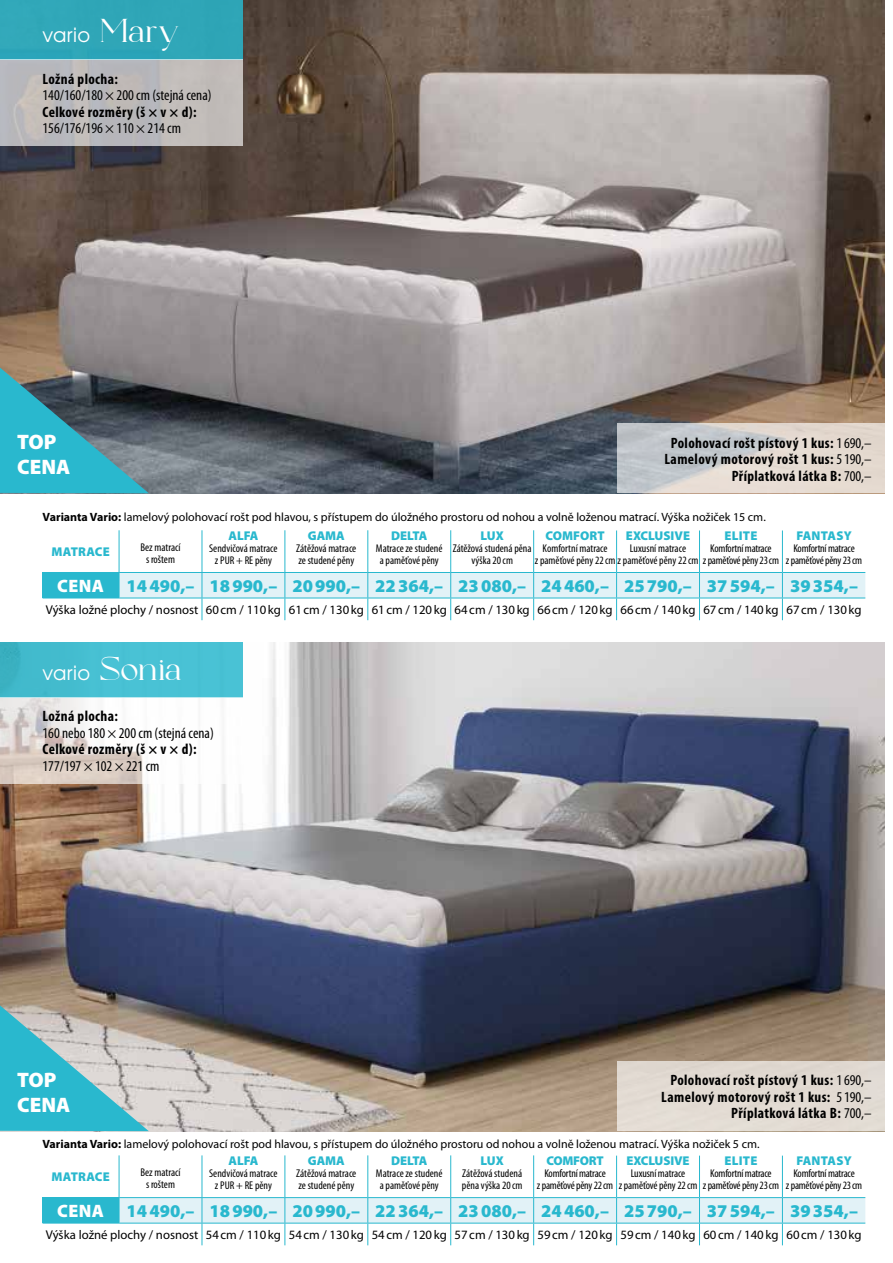
<style>
.page{position:relative;width:893px;height:1263px;background:#fff}
.page>*{position:absolute;margin:0;border:0;box-sizing:border-box;transform-origin:0 0}
.t1{font:900 21px/25.2px "Myriad Pro";color:#fff}
.t2{font:19.5px "Avant Gar Got Itc LOT Boo";letter-spacing:.02em;color:#fff}
.t3{font:900 18px "Myriad Pro";color:#29b8ce}
.t4{font:900 18px "Myriad Pro";letter-spacing:.02em;color:#fff}
.t5{font:700 condensed 15px/16.5px "Myriad Pro";letter-spacing:.025em;color:#000;text-align:right}
.t6{font:condensed 15px "Myriad Pro";color:#000}
.t7{font:12.75px "Myriad Pro";color:#000}
.t8{font:900 12.75px "Myriad Pro";color:#29b8ce}
.t9{font:900 12.75px "Myriad Pro";letter-spacing:.02em;color:#29b8ce}
.t10{font:12px "Myriad Pro";color:#000}
.t11{font:condensed 11.25px/12px "Myriad Pro";letter-spacing:-.005em;color:#000;text-align:center}
.s1{font-family:"Kugile";font-size:28.5px}
.s2{font-weight:400}
.s3{font-weight:700}
</style>
<div class="page">
<img style="left:0;top:0;width:884px;height:493px">
<img style="left:0;top:642px;width:884px;height:489px">
<div style="left:0;top:0;width:242px;height:60px;background:#2fa6b7"></div>
<div style="left:43px;top:1197px;width:76px;height:26px;background:#29b8ce"></div>
<hr style="left:119px;top:1155px;width:1px;height:42px;background:#29b8ce">
<hr style="left:202px;top:1155px;width:1px;height:42px;background:#29b8ce">
<hr style="left:285px;top:1155px;width:1px;height:42px;background:#29b8ce">
<hr style="left:367px;top:1155px;width:1px;height:42px;background:#29b8ce">
<hr style="left:450px;top:1155px;width:1px;height:42px;background:#29b8ce">
<hr style="left:533px;top:1155px;width:1px;height:42px;background:#29b8ce">
<hr style="left:616px;top:1155px;width:1px;height:42px;background:#29b8ce">
<hr style="left:699px;top:1155px;width:1px;height:42px;background:#29b8ce">
<hr style="left:782px;top:1155px;width:1px;height:42px;background:#29b8ce">
<hr style="left:43px;top:1223px;width:76px;height:1px;background:#29b8ce">
<svg style="left:119px;top:1197px;width:746px;height:48px"></svg>
<hr style="left:782px;top:1223px;width:83px;height:1px;background:#29b8ce">
<div style="left:43px;top:572px;width:76px;height:26px;background:#29b8ce"></div>
<hr style="left:119px;top:530px;width:1px;height:42px;background:#29b8ce">
<hr style="left:202px;top:530px;width:1px;height:42px;background:#29b8ce">
<hr style="left:285px;top:530px;width:1px;height:42px;background:#29b8ce">
<hr style="left:367px;top:530px;width:1px;height:42px;background:#29b8ce">
<hr style="left:450px;top:530px;width:1px;height:42px;background:#29b8ce">
<hr style="left:533px;top:530px;width:1px;height:42px;background:#29b8ce">
<hr style="left:616px;top:530px;width:1px;height:42px;background:#29b8ce">
<hr style="left:699px;top:530px;width:1px;height:42px;background:#29b8ce">
<hr style="left:782px;top:530px;width:1px;height:42px;background:#29b8ce">
<hr style="left:43px;top:598px;width:76px;height:1px;background:#29b8ce">
<svg style="left:119px;top:572px;width:746px;height:48px"></svg>
<hr style="left:782px;top:598px;width:83px;height:1px;background:#29b8ce">
<svg style="left:617px;top:423px;width:267px;height:70px;background:#d6d2ce"></svg>
<div style="left:617px;top:1061px;width:267px;height:70px;background:#e2dbd2"></div>
<div style="left:0;top:642px;width:242px;height:55px;background:linear-gradient(to right,#40b8c9,#4cc5d9)"></div>
<svg style="left:0;top:697px;width:242px;height:87px"></svg>
<div style="left:0;top:60px;width:242px;height:86px;background:#bebaba"></div>
<svg style="left:0;top:368px;width:149px;height:125px;background:#3f8896"></svg>
<svg style="left:0;top:1005px;width:149px;height:126px;background:#78bbc2"></svg>
<h2 class="t2" style="left:43px;top:23px;width:139px">vario <span class="s1">Mary</span></h2>
<h3 class="t5" style="left:43px;top:70px;width:77px">Ložná plocha:</h3>
<h3 class="t6" style="left:43px;top:86px;width:171px">140/160/180 × 200 cm (stejná cena)</h3>
<h3 class="t5" style="left:43px;top:103px;width:155px">Celkové rozměry (š × v × d):</h3>
<h3 class="t6" style="left:43px;top:119px;width:140px">156/176/196 × 110 × 214 cm</h3>
<h1 class="t1" style="left:17px;top:430px;width:55px">TOP<br>CENA</h1>
<h3 class="t5" style="left:664px;top:434px;width:209px">Polohovací rošt pístový 1 kus: <span class="s2">1690,–<br></span>Lamelový motorový rošt 1 kus: <span class="s2">5190,–<br></span>Příplatková látka B: <span class="s2">700,–</span></h3>
<p class="t10" style="left:43px;top:509px;width:725px"><span class="s3">Varianta Vario:</span> lamelový polohovací rošt pod hlavou, s přístupem do úložného prostoru od nohou a volně loženou matrací. Výška nožiček 15 cm.</p>
<p class="t9" style="left:52px;top:544px;width:60px">MATRACE</p>
<p class="t11" style="left:140px;top:541px;width:42px">Bez matrací s roštem</p>
<p class="t8" style="left:228px;top:528px;width:31px">ALFA</p>
<p class="t11" style="left:209px;top:542px;width:70px">Sendvičová matrace z PUR + RE pěny</p>
<p class="t8" style="left:308px;top:528px;width:38px">GAMA</p>
<p class="t11" style="left:296px;top:542px;width:62px;text-align:left">Zátěžová matrace ze studené pěny</p>
<p class="t8" style="left:391px;top:528px;width:30px">DELTA</p>
<p class="t11" style="left:376px;top:542px;width:68px">Matrace ze studené a paměťové pěny</p>
<p class="t8" style="left:546px;top:528px;width:52px">COMFORT</p>
<p class="t11" style="left:535px;top:542px;width:246px;text-align:left;text-indent:8px">Komfortní matrace<br>z paměťové pěny 22cm z paměťové pěny 22cm z paměťové pěny 23cm</p>
<p class="t8" style="left:481px;top:528px;width:25px">LUX</p>
<p class="t11" style="left:453px;top:542px;width:80px">Zátěžová studená pěna výška 20cm</p>
<p class="t8" style="left:626px;top:528px;width:64px">EXCLUSIVE</p>
<p class="t11" style="left:630px;top:542px;width:58px">Luxusní matrace</p>
<p class="t8" style="left:796px;top:528px;width:57px">FANTASY</p>
<p class="t11" style="left:786px;top:542px;width:78px">Komfortní matrace<br>z paměťové pěny 23cm</p>
<p class="t8" style="left:724px;top:528px;width:27px">ELITE</p>
<p class="t11" style="left:710px;top:542px;width:63px">Komfortní matrace</p>
<h3 class="t4" style="left:57px;top:576px;width:48px">CENA</h3>
<h3 class="t3" style="left:127px;top:576px;width:733px">14490,– 18990,– 20990,– 22364,– 23080,– 24460,– 25790,– 37594,– 39354,–</h3>
<p class="t7" style="left:46px;top:602px;width:817px">Výška ložné plochy / nosnost 60cm / 110kg 61cm / 130kg 61cm / 120kg 64cm / 130kg 66cm / 120kg 66cm / 140kg 67cm / 140kg 67cm / 130kg</p>
<h2 class="t2" style="left:43px;top:661px;width:141px">vario <span class="s1">Sonia</span></h2>
<h3 class="t5" style="left:43px;top:708px;width:77px">Ložná plocha:</h3>
<h3 class="t6" style="left:43px;top:724px;width:173px">160 nebo 180 × 200 cm (stejná cena)</h3>
<h3 class="t5" style="left:43px;top:741px;width:155px">Celkové rozměry (š × v × d):</h3>
<h3 class="t6" style="left:43px;top:757px;width:119px">177/197 × 102 × 221 cm</h3>
<h1 class="t1" style="left:17px;top:1068px;width:55px">TOP<br>CENA</h1>
<h3 class="t5" style="left:661px;top:1072px;width:212px">Polohovací rošt pístový 1 kus: <span class="s2">1690,–<br></span>Lamelový motorový rošt 1 kus: <span class="s2">5190,–<br></span>Příplatková látka B: <span class="s2">700,–</span></h3>
<p class="t10" style="left:43px;top:1137px;width:718px"><span class="s3">Varianta Vario:</span> lamelový polohovací rošt pod hlavou, s přístupem do úložného prostoru od nohou a volně loženou matrací. Výška nožiček 5 cm.</p>
<p class="t9" style="left:52px;top:1169px;width:60px">MATRACE</p>
<p class="t11" style="left:140px;top:1166px;width:42px">Bez matrací s roštem</p>
<p class="t8" style="left:228px;top:1153px;width:31px">ALFA</p>
<p class="t11" style="left:209px;top:1167px;width:70px">Sendvičová matrace z PUR + RE pěny</p>
<p class="t8" style="left:308px;top:1153px;width:38px">GAMA</p>
<p class="t11" style="left:296px;top:1167px;width:62px;text-align:left">Zátěžová matrace ze studené pěny</p>
<p class="t8" style="left:391px;top:1153px;width:30px">DELTA</p>
<p class="t11" style="left:376px;top:1167px;width:68px">Matrace ze studené a paměťové pěny</p>
<p class="t8" style="left:481px;top:1153px;width:25px">LUX</p>
<p class="t11" style="left:462px;top:1167px;width:62px;text-align:left">Zátěžová studená pěna výška 20cm</p>
<p class="t8" style="left:546px;top:1153px;width:51px">COMFORT</p>
<p class="t11" style="left:537px;top:1167px;width:78px">Komfortní matrace<br>z paměťové pěny 22cm</p>
<p class="t8" style="left:626px;top:1153px;width:63px">EXCLUSIVE</p>
<p class="t11" style="left:619px;top:1167px;width:80px">Luxusní matrace<br>z paměťové pěny 22cm</p>
<p class="t8" style="left:796px;top:1153px;width:57px">FANTASY</p>
<p class="t11" style="left:786px;top:1167px;width:78px">Komfortní matrace<br>z paměťové pěny 23cm</p>
<p class="t8" style="left:724px;top:1153px;width:27px">ELITE</p>
<p class="t11" style="left:703px;top:1167px;width:78px">Komfortní matrace<br>z paměťové pěny 23cm</p>
<h3 class="t4" style="left:57px;top:1201px;width:48px">CENA</h3>
<h3 class="t3" style="left:127px;top:1201px;width:733px">14490,– 18990,– 20990,– 22364,– 23080,– 24460,– 25790,– 37594,– 39354,–</h3>
<p class="t7" style="left:46px;top:1227px;width:817px">Výška ložné plochy / nosnost 54cm / 110kg 54cm / 130kg 54cm / 120kg 57cm / 130kg 59cm / 120kg 59cm / 140kg 60cm / 140kg 60cm / 130kg</p>
</div>
